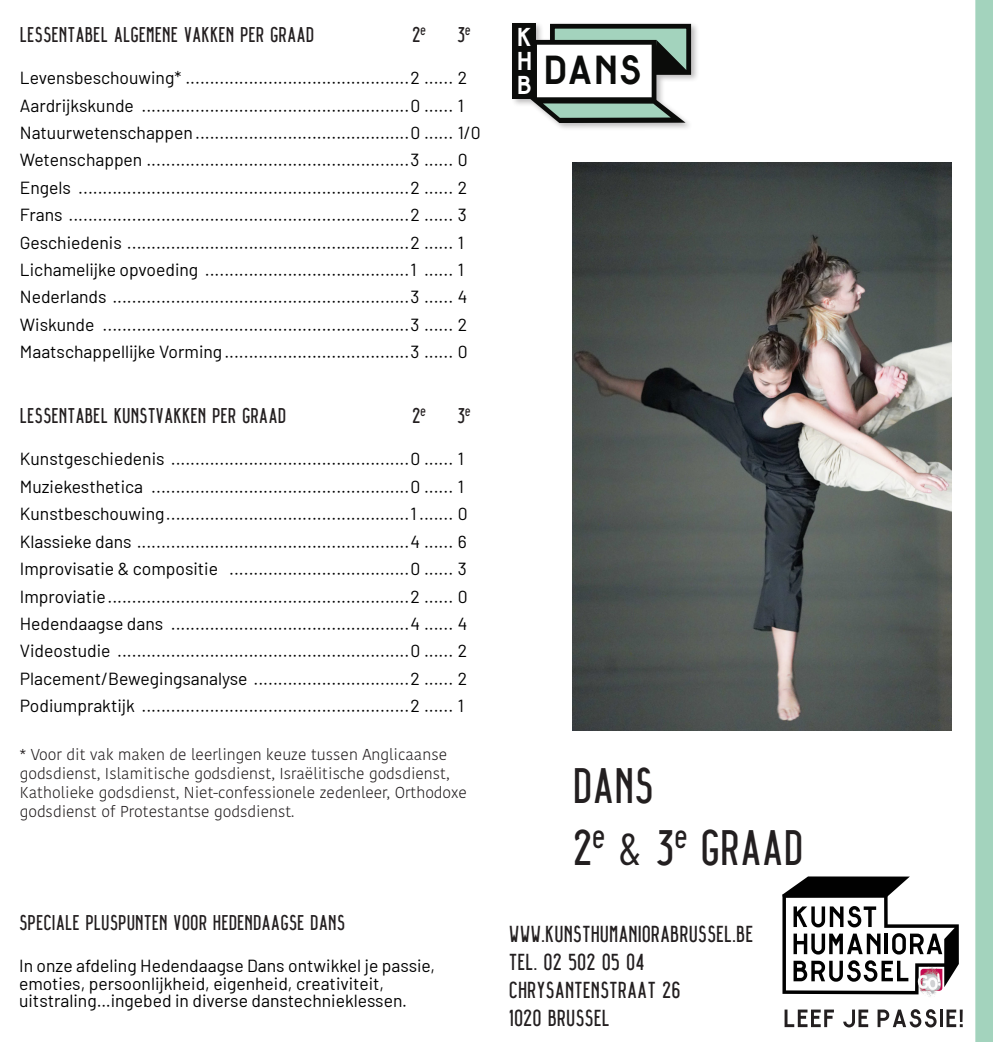
<style>
.page{position:relative;width:993px;height:1042px;background:#fff}
.page>*{position:absolute;margin:0;border:0;box-sizing:border-box;transform-origin:0 0}
.titel_voorkant{font:49px "Alfphabet III";color:#231f20}
.t1{font:39.9px "Alfphabet I";color:#0b0c0a}
.t2{font:25.38px/24px "Alfphabet I";color:#fff;text-align:justify}
.adres{font:22.75px "Alfphabet III";color:#231f20}
.Titel_nieuw{font:21px "Alfphabet III";color:#231f20}
.lessentabel_nieuw{font:17.5px/17.5px "Barlow";color:#000}
.uitleg_nieuw{font:300 15.75px/18.9px "Kohinoor Bangla";color:#231f20}
</style>
<div class="page">
<img style="left:572px;top:162px;width:379px;height:568px">
<div style="left:975px;top:0;width:17px;height:1042px;background:#a3d3bd"></div>
<svg style="left:782px;top:876px;width:176px;height:118px"></svg>
<svg style="left:784px;top:1009px;width:49px;height:18px"></svg>
<svg style="left:843px;top:1009px;width:24px;height:18px"></svg>
<svg style="left:877px;top:1009px;width:59px;height:18px"></svg>
<hr style="left:939px;top:1009px;width:3px;height:18px;background:#231f20">
<svg style="left:946px;top:1009px;width:16px;height:18px"></svg>
<img style="left:915px;top:964px;width:31px;height:33px">
<div style="left:511px;top:22px;width:188px;height:110px;background:#231f20;opacity:.3"></div>
<div style="left:552px;top:26px;width:136px;height:46px;background:#a3d3bd"></div>
<div style="left:550px;top:24px;width:140px;height:51px;border:5px solid #0b0c0a"></div>
<svg style="left:529px;top:40px;width:160px;height:83px"></svg>
<div style="left:512px;top:23px;width:24px;height:76px;background:#0b0c0a"></div>
<p class="Titel_nieuw" style="left:20px;top:22px;width:296px">LESSENTABEL ALGEMENE VAKKEN PER GRAAD</p>
<p class="Titel_nieuw" style="left:412px;top:22px;width:15px">2<sup>e</sup></p>
<p class="Titel_nieuw" style="left:456px;top:22px;width:15px">3<sup>e</sup></p>
<p class="lessentabel_nieuw" style="left:20px;top:68px;width:448px">Levensbeschouwing* ..............................................2 ...... 2</p>
<p class="lessentabel_nieuw" style="left:20px;top:95px;width:445px">Aardrijkskunde .......................................................0 ...... 1</p>
<p class="lessentabel_nieuw" style="left:20px;top:122px;width:462px">Natuurwetenschappen............................................0 ...... 1/0</p>
<p class="lessentabel_nieuw" style="left:20px;top:150px;width:449px">Wetenschappen ......................................................3 ...... 0</p>
<p class="lessentabel_nieuw" style="left:20px;top:177px;width:448px">Engels ....................................................................2 ...... 2</p>
<p class="lessentabel_nieuw" style="left:20px;top:205px;width:448px">Frans ......................................................................2 ...... 3</p>
<p class="lessentabel_nieuw" style="left:20px;top:232px;width:445px">Geschiedenis ..........................................................2 ...... 1</p>
<p class="lessentabel_nieuw" style="left:20px;top:260px;width:445px">Lichamelijke opvoeding ..........................................1 ...... 1</p>
<p class="lessentabel_nieuw" style="left:20px;top:287px;width:449px">Nederlands .............................................................3 ...... 4</p>
<p class="lessentabel_nieuw" style="left:20px;top:314px;width:448px">Wiskunde ...............................................................3 ...... 2</p>
<p class="lessentabel_nieuw" style="left:20px;top:342px;width:449px">Maatschappellijke Vorming......................................3 ...... 0</p>
<p class="Titel_nieuw" style="left:20px;top:403px;width:268px">LESSENTABEL KUNSTVAKKEN PER GRAAD</p>
<p class="Titel_nieuw" style="left:412px;top:403px;width:15px">2<sup>e</sup></p>
<p class="Titel_nieuw" style="left:456px;top:403px;width:15px">3<sup>e</sup></p>
<p class="lessentabel_nieuw" style="left:20px;top:449px;width:445px">Kunstgeschiedenis .................................................0 ...... 1</p>
<p class="lessentabel_nieuw" style="left:20px;top:476px;width:445px">Muziekesthetica .....................................................0 ...... 1</p>
<p class="lessentabel_nieuw" style="left:20px;top:504px;width:449px">Kunstbeschouwing..................................................1....... 0</p>
<p class="lessentabel_nieuw" style="left:20px;top:531px;width:448px">Klassieke dans ........................................................4 ...... 6</p>
<p class="lessentabel_nieuw" style="left:20px;top:559px;width:448px">Improvisatie &amp; compositie .....................................0 ...... 3</p>
<p class="lessentabel_nieuw" style="left:20px;top:586px;width:449px">Improviatie..............................................................2 ...... 0</p>
<p class="lessentabel_nieuw" style="left:20px;top:613px;width:449px">Hedendaagse dans .................................................4 ...... 4</p>
<p class="lessentabel_nieuw" style="left:20px;top:641px;width:448px">Videostudie ............................................................0 ...... 2</p>
<p class="lessentabel_nieuw" style="left:20px;top:668px;width:448px">Placement/Bewegingsanalyse ................................2 ...... 2</p>
<p class="lessentabel_nieuw" style="left:20px;top:696px;width:445px">Podiumpraktijk .......................................................2 ...... 1</p>
<p class="uitleg_nieuw" style="left:20px;top:745px;width:448px">* Voor dit vak maken de leerlingen keuze tussen Anglicaanse godsdienst, Islamitische godsdienst, Israëlitische godsdienst, Katholieke godsdienst, Niet-confessionele zedenleer, Orthodoxe godsdienst of Protestantse godsdienst.</p>
<p class="Titel_nieuw" style="left:19px;top:910px;width:327px">SPECIALE PLUSPUNTEN VOOR HEDENDAAGSE DANS</p>
<p class="lessentabel_nieuw" style="left:19px;top:956px;width:417px">In onze afdeling Hedendaagse Dans ontwikkel je passie, emoties, persoonlijkheid, eigenheid, creativiteit, uitstraling…ingebed in diverse danstechnieklessen.</p>
<p class="t2" style="left:516px;top:25px;width:17px">K H B</p>
<p class="t1" style="left:543px;top:46px;width:101px">DANS</p>
<p class="titel_voorkant" style="left:572px;top:756px;width:83px">DANS</p>
<p class="titel_voorkant" style="left:572px;top:817px;width:232px">2<sup>e</sup> &amp; 3<sup>e</sup> GRAAD</p>
<p class="adres" style="left:508px;top:919px;width:246px">WWW.KUNSTHUMANIORABRUSSEL.BE</p>
<p class="adres" style="left:508px;top:947px;width:137px">TEL. 02 502 05 04</p>
<p class="adres" style="left:508px;top:975px;width:173px">CHRYSANTENSTRAAT 26</p>
<p class="adres" style="left:508px;top:1003px;width:102px">1020 BRUSSEL</p>
</div>
